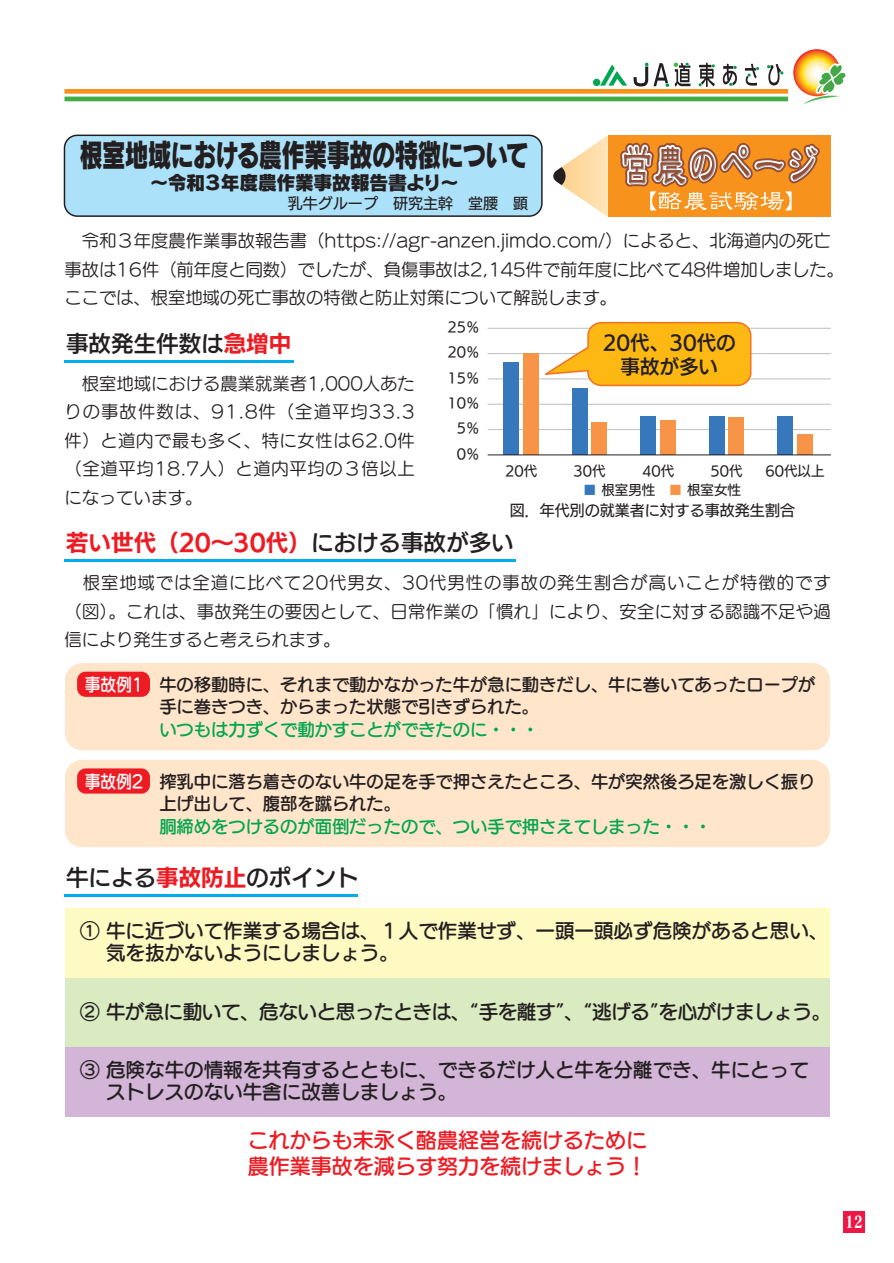
<style>
.page{position:relative;width:894px;height:1263px;background:#fff}
.page>*{position:absolute;margin:0;border:0;box-sizing:border-box;transform-origin:0 0}
.t1{font:31.95px "Rodin Pro EB 90 pv RKSJ H";letter-spacing:-.065em;color:#231f20;scale:.75 1}
.t2{font:22.5px "UD Kakugo Large Pro DB 90 pv RKSJ H";color:#231f20}
.t3{font:22.5px "UD Kakugo Large Pro B 90 pv RKSJ H";color:#ed1c24}
.t4{font:21px/25.5px "UD Marugo Large Pr 6 N DB 90 pv RKSJ H";color:#ed1c24}
.t5{font:19.5px/22.5px "UD Marugo Large Pro DB 90 pv RKSJ H";color:#231f20}
.t6{font:19.5px "UD Marugo Large Pro DB 90 pv RKSJ H";letter-spacing:-.02em;color:#231f20}
.t7{font:19.5px "Rodin Pro EB 90 pv RKSJ H";letter-spacing:-.055em;color:#231f20}
.t8{font:19.5px/24px "UD Kakugo Large Pro DB 90 pv RKSJ H";color:#231f20;text-align:center}
.t9{font:17.4px "UD Marugo Large Pro DB 90 pv RKSJ H";color:#fff;scale:.9 1}
.t10{font:17.25px/28.5px "UD Marugo Large Pro M 90 pv RKSJ H";letter-spacing:.005em;color:#231f20;text-align:justify}
.t11{font:17.25px/22.5px "UD Marugo Large Pro DB 90 pv RKSJ H";color:#231f20}
.t12{font:17.25px "UD Marugo Large Pro DB 90 pv RKSJ H";color:#00a650}
.t13{font:16.5px "Matisse Pro EB 90 pv RKSJ H";color:#fff;scale:.8 1}
.t14{font:15px "UD Kakugo Large Pro M 90 pv RKSJ H";color:#231f20}
.t15{font:13.5px/25.3px "UD Kakugo Large Pro M 90 pv RKSJ H";color:#231f20;text-align:right}
.s1{font-family:"UD Kakugo Large Pro B 90 pv RKSJ H";color:#ed1c24}
.s2{color:#3777bc}
.s3{color:#f79448}
.s4{font-family:"UD Kakugo Large Pro DB 90 pv RKSJ H";color:#231f20}
</style>
<div class="page">
<div style="left:843px;top:1211px;width:21px;height:21px;background:#ed1846"></div>
<hr style="left:64px;top:97px;width:723px;height:4px;background:#41ad49">
<div style="left:64px;top:89px;width:723px;height:5px;background:#f7931d"></div>
<hr style="left:487px;top:429px;width:343px;height:1px;background:#bbbdc0">
<hr style="left:487px;top:404px;width:343px;height:1px;background:#bbbdc0">
<hr style="left:487px;top:378px;width:343px;height:1px;background:#bbbdc0">
<hr style="left:487px;top:353px;width:343px;height:1px;background:#bbbdc0">
<hr style="left:487px;top:328px;width:343px;height:1px;background:#bbbdc0">
<div style="left:503px;top:362px;width:16px;height:93px;background:#3777bc"></div>
<div style="left:571px;top:388px;width:16px;height:67px;background:#3777bc"></div>
<div style="left:639px;top:416px;width:16px;height:39px;background:#3777bc"></div>
<div style="left:708px;top:417px;width:16px;height:38px;background:#3777bc"></div>
<div style="left:776px;top:416px;width:16px;height:39px;background:#3777bc"></div>
<div style="left:522px;top:354px;width:16px;height:101px;background:#f79448"></div>
<div style="left:591px;top:423px;width:16px;height:32px;background:#f79448"></div>
<div style="left:659px;top:420px;width:16px;height:35px;background:#f79448"></div>
<div style="left:728px;top:417px;width:15px;height:38px;background:#f79448"></div>
<div style="left:796px;top:434px;width:16px;height:21px;background:#f79448"></div>
<svg style="left:544px;top:321px;width:207px;height:66px"></svg>
<hr style="left:487px;top:454px;width:343px;height:1px;background:#231f20">
<div style="left:64px;top:135px;width:477px;height:81px;background:#ace1fa;border-radius:13px"></div>
<div style="left:64px;top:135px;width:478px;height:82px;border:2px solid #231f20;border-radius:13px"></div>
<svg style="left:552px;top:49px;width:293px;height:168px"></svg>
<div style="left:65px;top:663px;width:764px;height:87px;background:#ffe5ca;border-radius:17px"></div>
<hr style="left:64px;top:360px;width:230px;height:3px;background:#00aeef">
<hr style="left:64px;top:559px;width:451px;height:3px;background:#00aeef">
<hr style="left:64px;top:894px;width:294px;height:3px;background:#00aeef">
<div style="left:77px;top:671px;width:73px;height:26px;background:#ed1c24;border-radius:9px"></div>
<div style="left:65px;top:760px;width:764px;height:87px;background:#ffe5ca;border-radius:17px"></div>
<div style="left:77px;top:768px;width:73px;height:25px;background:#ed1c24;border-radius:9px"></div>
<div style="left:65px;top:908px;width:764px;height:70px;background:#fffac2"></div>
<div style="left:65px;top:978px;width:764px;height:69px;background:#daebc1"></div>
<div style="left:65px;top:1047px;width:764px;height:69px;background:#d3b5d7"></div>
<h1 class="t1" style="left:79px;top:143px;width:602px">根室地域における農作業事故の特徴について</h1>
<p class="t7" style="left:149px;top:175px;width:311px">～令和３年度農作業事故報告書より～</p>
<p class="t14" style="left:288px;top:197px;width:241px">乳牛グループ　研究主幹　堂腰　顕</p>
<p class="t10" style="left:64px;top:229px;width:780px;text-align:left">　令和３年度農作業事故報告書（https://agr-anzen.jimdo.com/）によると、北海道内の死亡事故は16件（前年度と同数）でしたが、負傷事故は2,145件で前年度に比べて48件増加しました。ここでは、根室地域の死亡事故の特徴と防止対策について解説します。</p>
<h2 class="t2" style="left:66px;top:335px;width:226px">事故発生件数は<span class="s1">急増中</span></h2>
<p class="t10" style="left:64px;top:371px;width:351px">　根室地域における農業就業者1,000人あたりの事故件数は、91.8件（全道平均33.3件）と道内で最も多く、特に女性は62.0件（全道平均18.7人）と道内平均の３倍以上になっています。</p>
<p class="t15" style="left:447px;top:316px;width:34px">25％<br>20％<br>15％<br>10％<br>5％<br>0％</p>
<p class="t8" style="left:602px;top:333px;width:134px">20代、30代の事故が多い</p>
<p class="t15" style="left:505px;top:460px;width:34px">20代</p>
<p class="t15" style="left:573px;top:460px;width:34px">30代</p>
<p class="t15" style="left:641px;top:460px;width:34px">40代</p>
<p class="t15" style="left:710px;top:460px;width:34px">50代</p>
<p class="t15" style="left:765px;top:460px;width:61px">60代以上</p>
<p class="t15" style="left:583px;top:479px;width:159px"><span class="s2">■</span> 根室男性　<span class="s3">■</span> 根室女性</p>
<p class="t14" style="left:509px;top:505px;width:286px">図．年代別の就業者に対する事故発生割合</p>
<h2 class="t3" style="left:66px;top:534px;width:449px">若い世代（20～30代）<span class="s4">における事故が多い</span></h2>
<p class="t10" style="left:64px;top:571px;width:767px">　根室地域では全道に比べて20代男女、30代男性の事故の発生割合が高いことが特徴的です（図）。これは、事故発生の要因として、日常作業の「慣れ」により、安全に対する認識不足や過信により発生すると考えられます。</p>
<p class="t9" style="left:85px;top:678px;width:67px">事故例1</p>
<p class="t9" style="left:85px;top:774px;width:67px">事故例2</p>
<p class="t11" style="left:159px;top:675px;width:657px">牛の移動時に、それまで動かなかった牛が急に動きだし、牛に巻いてあったロープが手に巻きつき、からまった状態で引きずられた。</p>
<p class="t12" style="left:159px;top:723px;width:381px">いつもは力ずくで動かすことができたのに・・・</p>
<p class="t11" style="left:159px;top:772px;width:657px">搾乳中に落ち着きのない牛の足を手で押さえたところ、牛が突然後ろ足を激しく振り上げ出して、腹部を蹴られた。</p>
<p class="t12" style="left:159px;top:819px;width:553px">胴締めをつけるのが面倒だったので、つい手で押さえてしまった・・・</p>
<h2 class="t2" style="left:66px;top:869px;width:294px">牛による<span class="s1">事故防止</span>のポイント</h2>
<p class="t5" style="left:80px;top:922px;width:749px">① 牛に近づいて作業する場合は、１人で作業せず、一頭一頭必ず危険があると思い、　 気を抜かないようにしましょう。</p>
<p class="t6" style="left:80px;top:1004px;width:752px">② 牛が急に動いて、危ないと思ったときは、“手を離す”、“逃げる”を心がけましょう。</p>
<p class="t5" style="left:80px;top:1060px;width:729px">③ 危険な牛の情報を共有するとともに、できるだけ人と牛を分離でき、牛にとって　 ストレスのない牛舎に改善しましょう。</p>
<p class="t4" style="left:248px;top:1130px;width:400px">これからも末永く酪農経営を続けるために農作業事故を減らす努力を続けましょう！</p>
<p class="t13" style="left:844px;top:1215px;width:23px">12</p>
</div>
